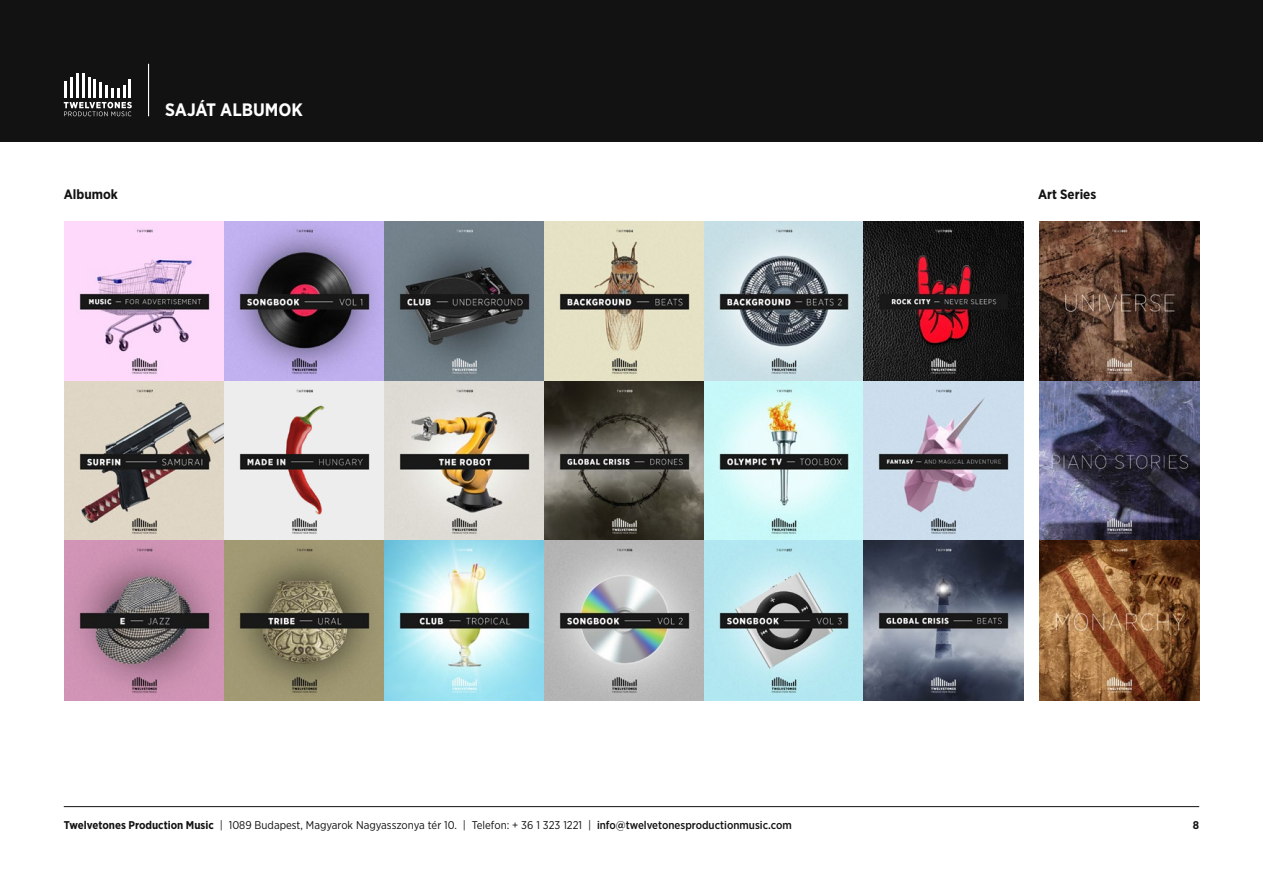
<style>
.page{position:relative;width:1263px;height:893px;background:#fff}
.page>*{position:absolute;margin:0;border:0;box-sizing:border-box;transform-origin:0 0}
.t1{font:700 18px "Gotham Narrow";color:#fff}
.t2{font:700 13.5px "Gotham Narrow";color:#121212}
.t3{font:11.25px "Gotham Narrow";color:#121212}
.t4{font:700 11.25px "Gotham Narrow";color:#121212}
.s1{font-weight:700}
.s2{font-weight:500}
</style>
<div class="page">
<hr style="left:64px;top:806px;width:1135px;height:1px;background:#121212">
<div style="left:0;top:0;width:1263px;height:141px;background:#121212"></div>
<hr style="left:148px;top:64px;width:1px;height:52px;background:#fff">
<hr style="left:64px;top:81px;width:3px;height:17px;background:#fff">
<hr style="left:70px;top:77px;width:3px;height:21px;background:#fff">
<hr style="left:76px;top:73px;width:3px;height:25px;background:#fff">
<hr style="left:82px;top:73px;width:3px;height:25px;background:#fff">
<hr style="left:88px;top:77px;width:3px;height:21px;background:#fff">
<hr style="left:93px;top:80px;width:3px;height:18px;background:#fff">
<hr style="left:99px;top:83px;width:3px;height:15px;background:#fff">
<hr style="left:128px;top:80px;width:3px;height:18px;background:#fff">
<svg style="left:64px;top:86px;width:68px;height:30px"></svg>
<img style="left:64px;top:222px;width:960px;height:479px">
<img style="left:1039px;top:222px;width:160px;height:479px">
<h1 class="t1" style="left:165px;top:98px;width:139px">saját albumok</h1>
<p class="t2" style="left:64px;top:186px;width:56px">Albumok</p>
<p class="t2" style="left:1038px;top:186px;width:60px">Art Series</p>
<p class="t3" style="left:64px;top:818px;width:729px"><span class="s1">Twelvetones Production Music</span> | 1089 Budapest, Magyarok Nagyasszonya tér 10. | Telefon: + 36 1 323 1221 | <span class="s2">info@twelvetonesproductionmusic.com</span></p>
<p class="t4" style="left:1193px;top:818px;width:8px">8</p>
</div>
